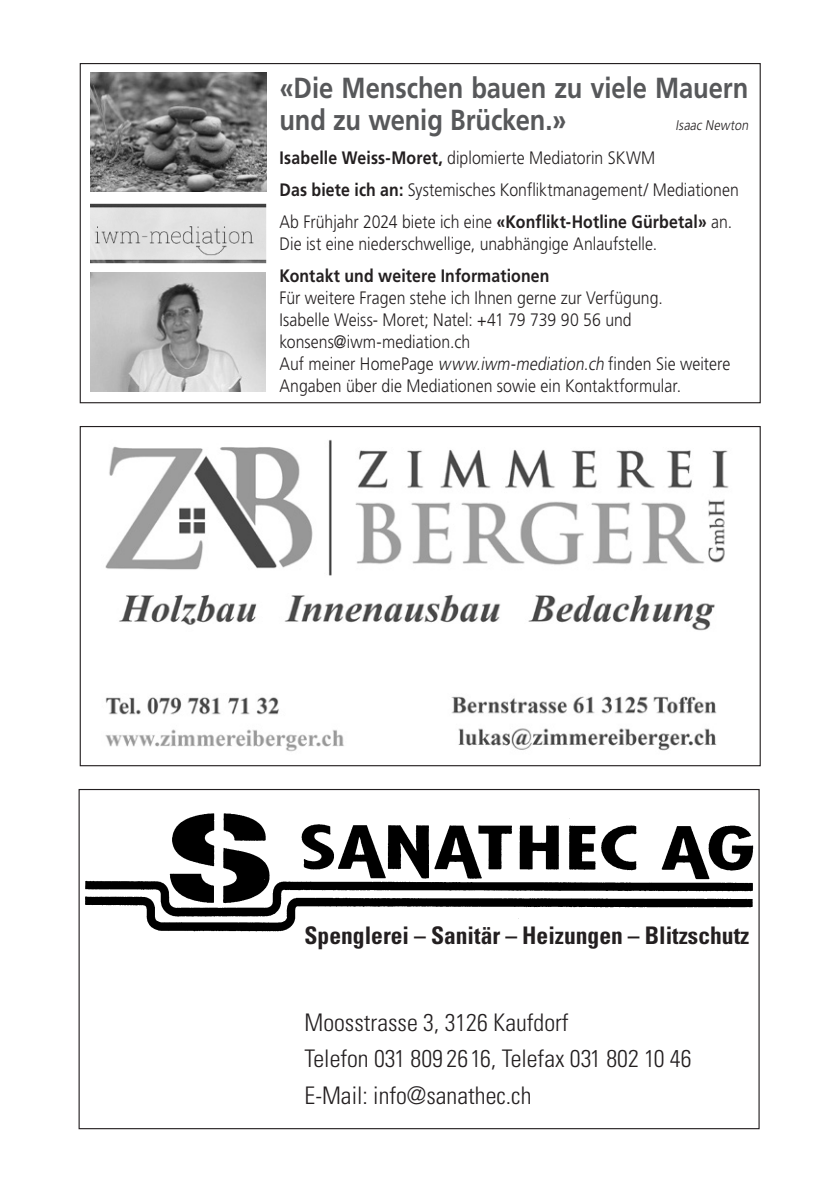
<style>
.page{position:relative;width:840px;height:1191px;background:#fff}
.page>*{position:absolute;margin:0;border:0;box-sizing:border-box;transform-origin:0 0}
.t1{font:700 29px/32px "Frutiger LT Std";letter-spacing:-.005em;color:#57585a;scale:.88 1}
.t2{font:300 condensed 24.2px/36.4px "Univers";color:#231f20}
.t3{font:700 condensed 24.2px "Univers";color:#231f20}
.t4{font:300 18px/22px "Frutiger LT Std";letter-spacing:.005em;color:#231f20;scale:.88 1}
.t5{font:700 18px "Frutiger LT Std";letter-spacing:.01em;color:#231f20;scale:.88 1}
.t6{font:italic 300 14px "Frutiger LT Std";color:#231f20;scale:.88 1}
.s1{font-weight:700}
.s2{font-style:italic}
</style>
<div class="page">
<img style="left:105px;top:439px;width:624px;height:313px">
<img style="left:90px;top:73px;width:176px;height:119px">
<img style="left:90px;top:273px;width:176px;height:119px">
<img style="left:90px;top:203px;width:176px;height:60px">
<svg style="left:85px;top:813px;width:669px;height:119px"></svg>
<h1 class="t1" style="left:279px;top:72px;width:534px">«Die Menschen bauen zu viele Mauern und zu wenig Brücken.»</h1>
<p class="t6" style="left:675px;top:117px;width:87px">Isaac Newton</p>
<p class="t4" style="left:279px;top:142px;width:523px;line-height:32px"><span class="s1">Isabelle Weiss-Moret,</span> diplomierte Mediatorin SKWM<br><span class="s1">Das biete ich an:</span> Systemisches Konfliktmanagement/ Mediationen<br>Ab Frühjahr 2024 biete ich eine <span class="s1">«Konflikt-Hotline Gürbetal»</span> an.</p>
<p class="t4" style="left:279px;top:233px;width:430px">Die ist eine niederschwellige, unabhängige Anlaufstelle.</p>
<p class="t5" style="left:279px;top:265px;width:308px">Kontakt und weitere Informationen</p>
<p class="t4" style="left:279px;top:287px;width:513px">Für weitere Fragen stehe ich Ihnen gerne zur Verfügung.<br>Isabelle Weiss- Moret; Natel: +41 79 739 90 56 und konsens@iwm-mediation.ch<br>Auf meiner HomePage <span class="s2">www.iwm-mediation.ch</span> finden Sie weitere Angaben über die Mediationen sowie ein Kontaktformular.</p>
<h2 class="t3" style="left:304px;top:920px;width:446px">Spenglerei – Sanitär – Heizungen – Blitzschutz</h2>
<h2 class="t2" style="left:304px;top:1003px;width:388px">Moosstrasse 3, 3126 Kaufdorf<br>Telefon 031 809 2616, Telefax 031 802 10 46<br>E-Mail: info@sanathec.ch</h2>
</div>
